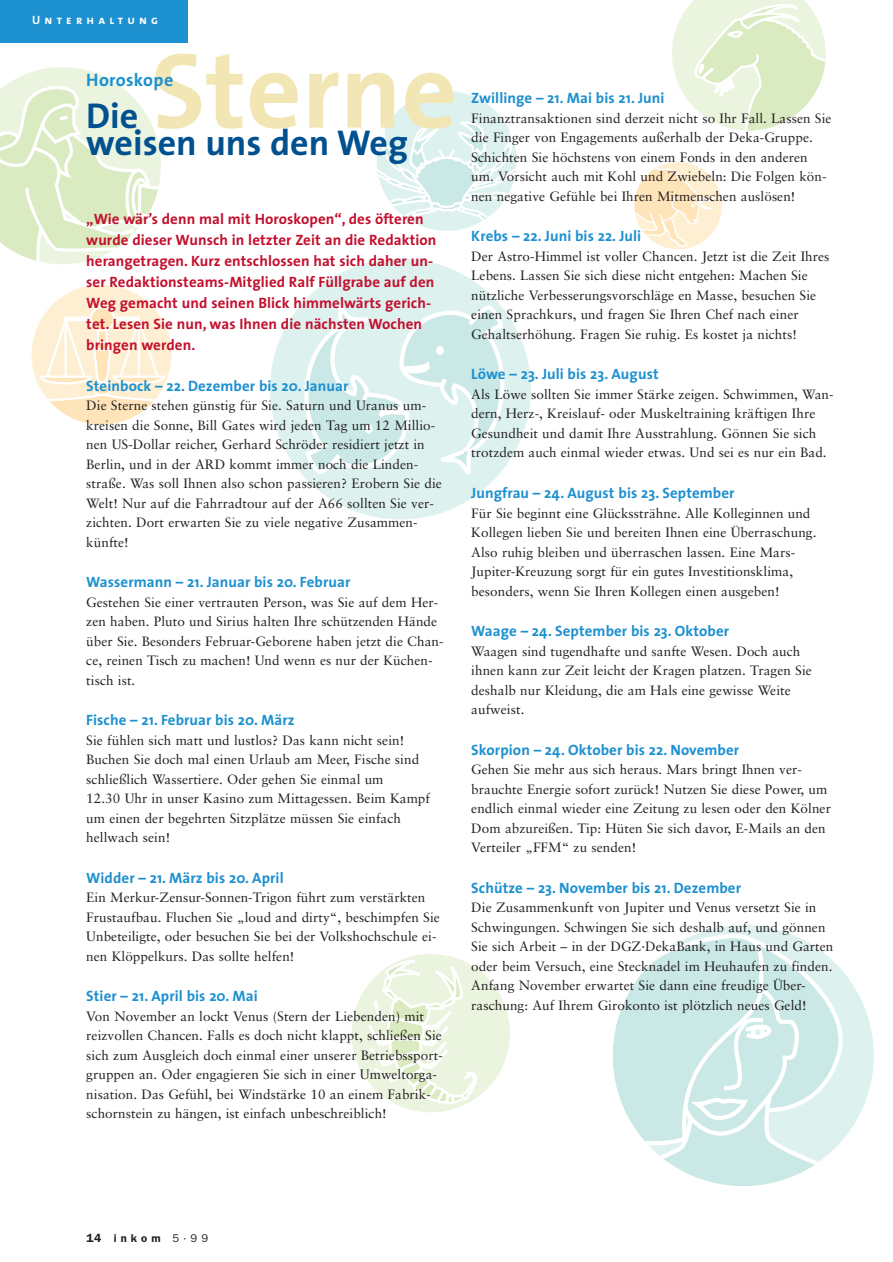
<style>
.page{position:relative;width:893px;height:1262px;background:#fff}
.page>*{position:absolute;margin:0;border:0;box-sizing:border-box;transform-origin:0 0}
.t1{font:700 108px "The Sans";color:#f2e6b4}
.t2{font:700 36px/27px "The Sans";color:#015190}
.t3{font:700 18px "The Sans";letter-spacing:.02em;color:#1d90d0}
.t4{font:700 15px "The Sans";letter-spacing:.005em;color:#1d90d0}
.t5{font:700 15px/21px "The Sans";letter-spacing:.005em;color:#c3102e}
.t6{font:13.5px/19.5px "Sabon";letter-spacing:.005em;color:#231f20}
.t7{font:12px "The Sans Bold Caps";letter-spacing:.355em;color:#fff}
.t8{font:600 11.25px "Franklin Gothic";letter-spacing:.36em;color:#231f20}
.s1{font-size:12px}
.s2{font-weight:400}
</style>
<div class="page">
<svg style="left:34px;top:285px;width:135px;height:139px"></svg>
<svg style="left:64px;top:316px;width:76px;height:5px"></svg>
<svg style="left:89px;top:306px;width:26px;height:26px"></svg>
<div style="left:377px;top:91px;width:139px;height:140px;background:#ddf1ef;border-radius:50%"></div>
<svg style="left:377px;top:120px;width:139px;height:111px"></svg>
<div style="left:634px;top:162px;width:87px;height:87px;background:#feefd2;border-radius:50%"></div>
<svg style="left:634px;top:166px;width:87px;height:80px"></svg>
<div style="left:351px;top:954px;width:159px;height:158px;background:#ebf4de;border-radius:50%"></div>
<svg style="left:366px;top:954px;width:111px;height:151px"></svg>
<svg style="left:672px;top:0;width:153px;height:130px"></svg>
<svg style="left:0;top:67px;width:161px;height:197px"></svg>
<div style="left:270px;top:259px;width:261px;height:260px;background:#ddf1ef;border-radius:50%"></div>
<svg style="left:303px;top:305px;width:203px;height:173px"></svg>
<svg style="left:613px;top:925px;width:260px;height:261px"></svg>
<div style="left:0;top:0;width:188px;height:43px;background:#1d90d0"></div>
<p class="t7" style="left:32px;top:13px;width:127px">Unterhaltung</p>
<h1 class="t1" style="left:151px;top:51px;width:307px">Sterne</h1>
<h3 class="t3" style="left:86px;top:73px;width:88px">Horoskope</h3>
<h2 class="t2" style="left:86px;top:105px;width:323px">Die<br>weisen uns den Weg</h2>
<p class="t5" style="left:86px;top:210px;width:351px">„Wie wär’s denn mal mit Horoskopen“, des öfteren wurde dieser Wunsch in letzter Zeit an die Redaktion herangetragen. Kurz entschlossen hat sich daher un&shy;ser Redaktionsteams-Mitglied Ralf Füllgrabe auf den Weg gemacht und seinen Blick himmelwärts gerich&shy;tet. Lesen Sie nun, was Ihnen die nächsten Wochen bringen werden.</p>
<p class="t4" style="left:86px;top:380px;width:264px">Steinbock – 22. Dezember bis 20. Januar</p>
<p class="t6" style="left:86px;top:397px;width:357px">Die Sterne stehen günstig für Sie. Saturn und Uranus um&shy;kreisen die Sonne, Bill Gates wird jeden Tag um 12 Millio&shy;nen US-Dollar reicher, Gerhard Schröder residiert jetzt in Berlin, und in der ARD kommt immer noch die Linden&shy;straße. Was soll Ihnen also schon passieren? Erobern Sie die Welt! Nur auf die Fahrradtour auf der A66 sollten Sie ver&shy;zichten. Dort erwarten Sie zu viele negative Zusammen&shy;künfte!</p>
<p class="t4" style="left:86px;top:576px;width:265px">Wassermann – 21. Januar bis 20. Februar</p>
<p class="t6" style="left:86px;top:593px;width:359px">Gestehen Sie einer vertrauten Person, was Sie auf dem Her&shy;zen haben. Pluto und Sirius halten Ihre schützenden Hände über Sie. Besonders Februar-Geborene haben jetzt die Chan&shy;ce, reinen Tisch zu machen! Und wenn es nur der Küchen&shy;tisch ist.</p>
<p class="t4" style="left:86px;top:714px;width:210px">Fische – 21. Februar bis 20. März</p>
<p class="t6" style="left:86px;top:731px;width:345px">Sie fühlen sich matt und lustlos? Das kann nicht sein!<br>Buchen Sie doch mal einen Urlaub am Meer, Fische sind schließlich Wassertiere. Oder gehen Sie einmal um<br>12.30 Uhr in unser Kasino zum Mittagessen. Beim Kampf um einen der begehrten Sitzplätze müssen Sie einfach hellwach sein!</p>
<p class="t4" style="left:86px;top:872px;width:199px">Widder – 21. März bis 20. April</p>
<p class="t6" style="left:86px;top:889px;width:355px">Ein Merkur-Zensur-Sonnen-Trigon führt zum verstärkten Frustaufbau. Fluchen Sie „loud and dirty“, beschimpfen Sie Unbeteiligte, oder besuchen Sie bei der Volkshochschule ei&shy;nen Klöppelkurs. Das sollte helfen!</p>
<p class="t4" style="left:86px;top:990px;width:173px">Stier – 21. April bis 20. Mai</p>
<p class="t6" style="left:86px;top:1007px;width:358px">Von November an lockt Venus (Stern der Liebenden) mit reizvollen Chancen. Falls es doch nicht klappt, schließen Sie sich zum Ausgleich doch einmal einer unserer Betriebssport&shy;gruppen an. Oder engagieren Sie sich in einer Umweltorga&shy;nisation. Das Gefühl, bei Windstärke 10 an einem Fabrik&shy;schornstein zu hängen, ist einfach unbeschreiblich!</p>
<p class="t4" style="left:471px;top:93px;width:195px">Zwillinge – 21. Mai bis 21. Juni</p>
<p class="t6" style="left:471px;top:110px;width:362px">Finanztransaktionen sind derzeit nicht so Ihr Fall. Lassen Sie die Finger von Engagements außerhalb der Deka-Gruppe.<br>Schichten Sie höchstens von einem Fonds in den anderen um. Vorsicht auch mit Kohl und Zwiebeln: Die Folgen kön&shy;nen negative Gefühle bei Ihren Mitmenschen auslösen!</p>
<p class="t4" style="left:471px;top:231px;width:171px">Krebs – 22. Juni bis 22. Juli</p>
<p class="t6" style="left:471px;top:248px;width:359px">Der Astro-Himmel ist voller Chancen. Jetzt ist die Zeit Ihres Lebens. Lassen Sie sich diese nicht entgehen: Machen Sie nützliche Verbesserungsvorschläge en Masse, besuchen Sie einen Sprachkurs, und fragen Sie Ihren Chef nach einer Gehaltserhöhung. Fragen Sie ruhig. Es kostet ja nichts!</p>
<p class="t4" style="left:471px;top:369px;width:189px">Löwe – 23. Juli bis 23. August</p>
<p class="t6" style="left:471px;top:386px;width:364px">Als Löwe sollten Sie immer Stärke zeigen. Schwimmen, Wan&shy;dern, Herz-, Kreislauf- oder Muskeltraining kräftigen Ihre Gesundheit und damit Ihre Ausstrahlung. Gönnen Sie sich trotzdem auch einmal wieder etwas. Und sei es nur ein Bad.</p>
<p class="t4" style="left:471px;top:487px;width:265px">Jungfrau – 24. August bis 23. September</p>
<p class="t6" style="left:471px;top:504px;width:347px">Für Sie beginnt eine Glückssträhne. Alle Kolleginnen und Kollegen lieben Sie und bereiten Ihnen eine Überraschung.<br>Also ruhig bleiben und überraschen lassen. Eine Mars-Jupiter-Kreuzung sorgt für ein gutes Investitionsklima, besonders, wenn Sie Ihren Kollegen einen ausgeben!</p>
<p class="t4" style="left:471px;top:625px;width:259px">Waage – 24. September bis 23. Oktober</p>
<p class="t6" style="left:471px;top:642px;width:342px">Waagen sind tugendhafte und sanfte Wesen. Doch auch ihnen kann zur Zeit leicht der Kragen platzen. Tragen Sie deshalb nur Kleidung, die am Hals eine gewisse Weite aufweist.</p>
<p class="t4" style="left:471px;top:744px;width:269px">Skorpion – 24. Oktober bis 22. November</p>
<p class="t6" style="left:471px;top:761px;width:361px">Gehen Sie mehr aus sich heraus. Mars bringt Ihnen ver&shy;brauchte Energie sofort zurück! Nutzen Sie diese Power, um endlich einmal wieder eine Zeitung zu lesen oder den Kölner Dom abzureißen. Tip: Hüten Sie sich davor, E-Mails an den Verteiler „FFM“ zu senden!</p>
<p class="t4" style="left:471px;top:882px;width:271px">Schütze – 23. November bis 21. Dezember</p>
<p class="t6" style="left:471px;top:899px;width:363px">Die Zusammenkunft von Jupiter und Venus versetzt Sie in Schwingungen. Schwingen Sie sich deshalb auf, und gönnen Sie sich Arbeit – in der DGZ·DekaBank, in Haus und Garten oder beim Versuch, eine Stecknadel im Heuhaufen zu finden.<br>Anfang November erwartet Sie dann eine freudige Über&shy;raschung: Auf Ihrem Girokonto ist plötzlich neues Geld!</p>
<p class="t8" style="left:87px;top:1234px;width:123px"><span class="s1">14</span> inkom <span class="s2">5·99</span></p>
</div>
